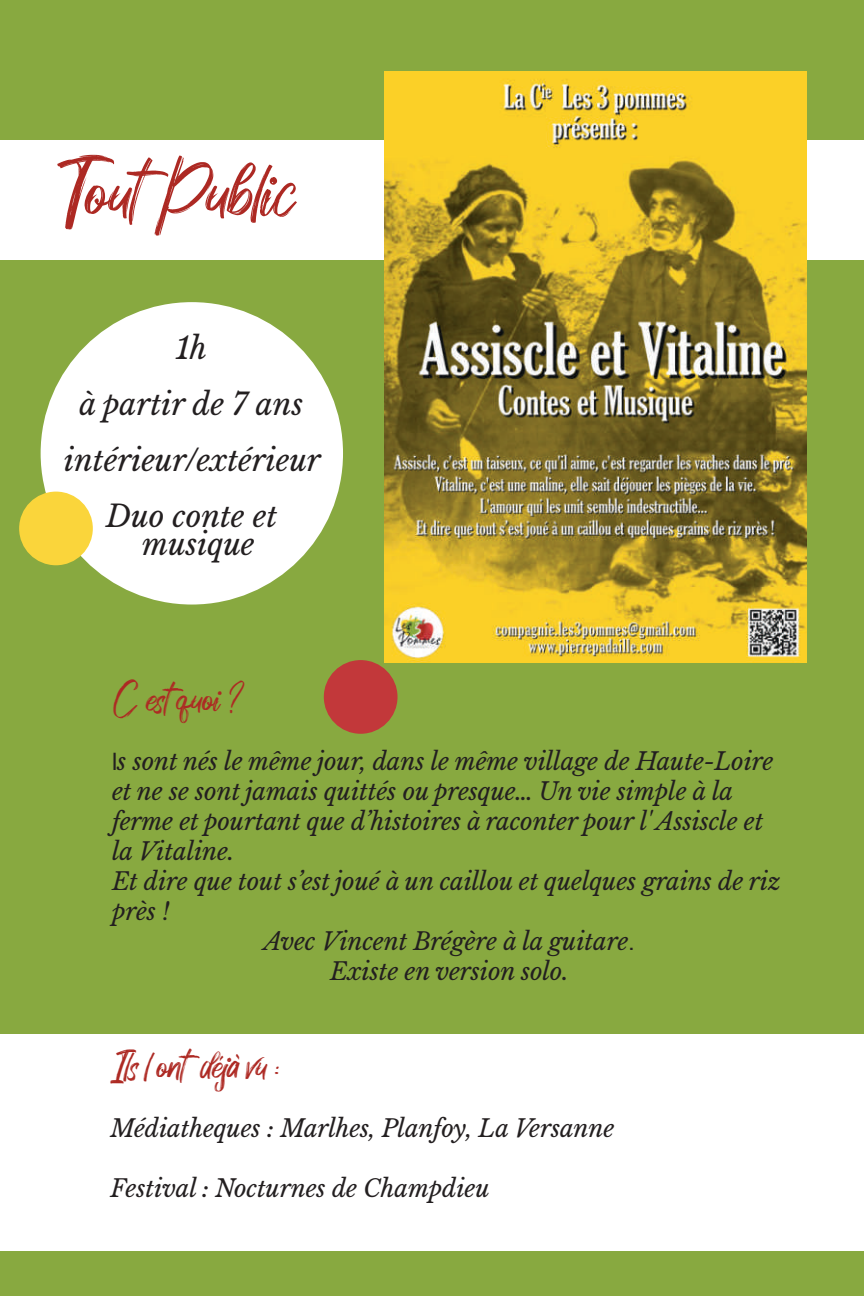
<style>
.page{position:relative;width:864px;height:1296px;background:#88a940}
.page>*{position:absolute;margin:0;border:0;box-sizing:border-box;transform-origin:0 0}
.t1{font:80px "Dexotick By Dhan Studio";color:#ad2923}
.t2{font:40px "Dexotick By Dhan Studio";color:#ad2923}
.t3{font:italic 30px/56px "Libre Baskerville";letter-spacing:-.005em;color:#231f20;text-align:center}
.t4{font:italic 24px "Libre Baskerville";letter-spacing:-.005em;color:#231f20}
.s1{font-family:"Arial";font-style:normal}
</style>
<div class="page">
<div style="left:41px;top:302px;width:302px;height:303px;background:#fff;border-radius:50%"></div>
<div style="left:0;top:1034px;width:864px;height:217px;background:#fff"></div>
<div style="left:0;top:140px;width:864px;height:120px;background:#fff"></div>
<img style="left:385px;top:72px;width:421px;height:590px">
<div style="left:324px;top:660px;width:74px;height:74px;background:#c2383a;border-radius:50%"></div>
<div style="left:19px;top:492px;width:74px;height:73px;background:#fad53b;border-radius:50%"></div>
<h1 class="t1" style="left:57px;top:133px;width:238px">Tout Public</h1>
<p class="t3" style="left:64px;top:321px;width:258px">1h<br>à partir de 7 ans intérieur/extérieur<br>Duo conte et</p>
<p class="t3" style="left:142px;top:517px;width:114px">musique</p>
<h2 class="t2" style="left:112px;top:670px;width:131px">C est quoi ?</h2>
<p class="t4" style="left:112px;top:747px;width:663px"><span class="s1">l</span>s sont nés le même jour, dans le même village de Haute-Loire</p>
<p class="t4" style="left:112px;top:777px;width:623px">et ne se sont jamais quittés ou presque… Un vie simple à la</p>
<p class="t4" style="left:112px;top:807px;width:653px">ferme et pourtant que d’histoires à raconter pour l' Assiscle et</p>
<p class="t4" style="left:112px;top:837px;width:124px">la Vitaline.</p>
<p class="t4" style="left:112px;top:867px;width:670px">Et dire que tout s’est joué à un caillou et quelques grains de riz</p>
<p class="t4" style="left:112px;top:897px;width:59px">près !</p>
<p class="t4" style="left:264px;top:927px;width:372px">Avec Vincent Brégère à la guitare<span class="s1">.</span></p>
<p class="t4" style="left:330px;top:957px;width:240px">Existe en version solo.</p>
<h2 class="t2" style="left:111px;top:1036px;width:171px">Ils l ont déjà vu :</h2>
<p class="t4" style="left:111px;top:1113px;width:505px">Médiatheques : Marlhes, Planfoy, La Versanne</p>
<p class="t4" style="left:111px;top:1173px;width:381px">Festival : Nocturnes de Champdieu</p>
</div>
